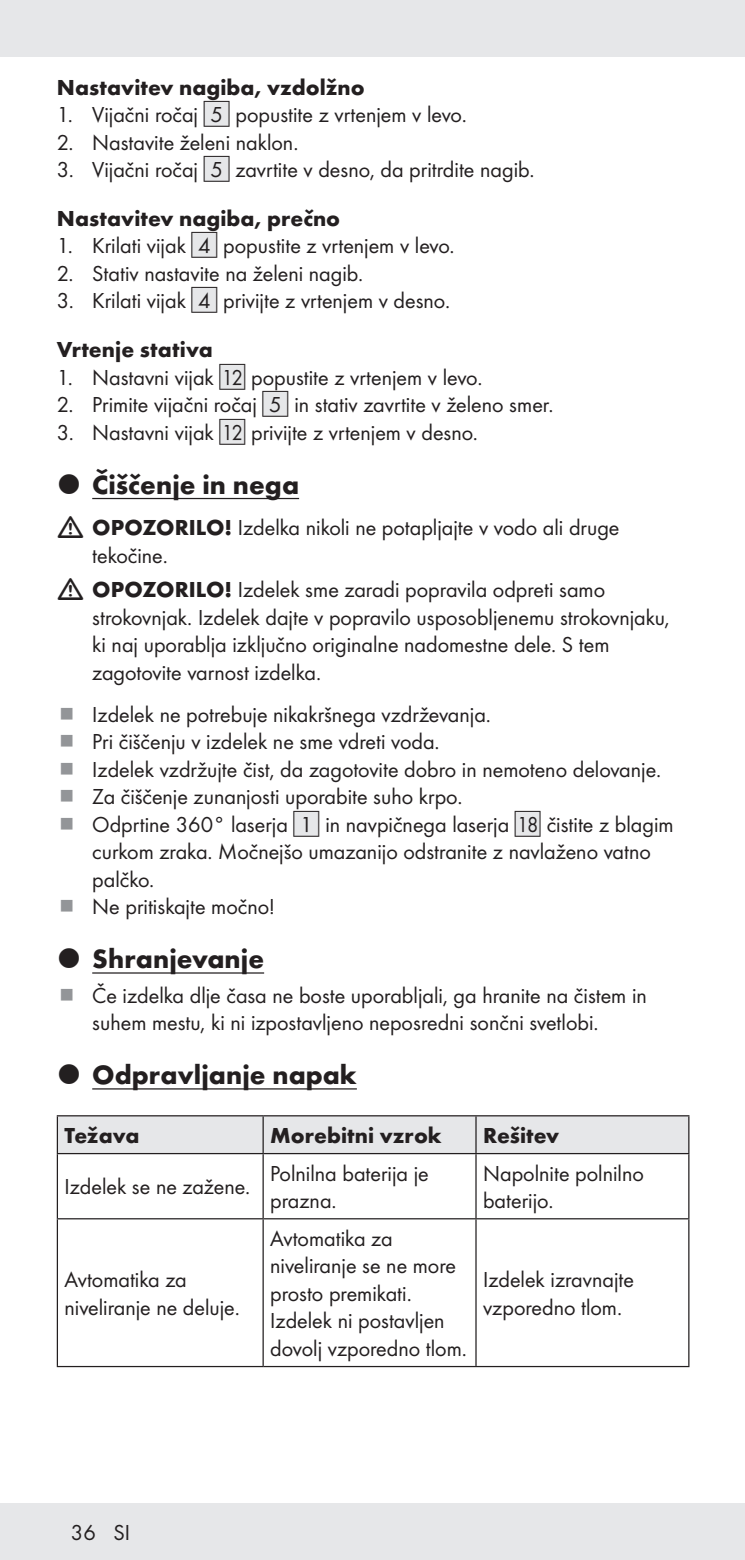
<style>
.page{position:relative;width:745px;height:1560px;background:#fff}
.page>*{position:absolute;margin:0;border:0;box-sizing:border-box;transform-origin:0 0}
.t1{font:700 27.5px "Futura";color:#231f20}
.Body__Table{font:22.5px/27.5px "Futura Boo";color:#231f20}
.Headline-03_SB{font:700 22.5px "Futura";color:#231f20}
.Left__Table{font:22.5px/27.5px "Futura Boo";color:#231f20}
.Headline__Table{font:700 22.5px "Futura";color:#231f20}
.s1{font-family:"IMP Lidl Num Box";font-size:19.75px;color:#e6e7e9}
.s2{font-family:"IMP Lidl Num Box";font-size:19.75px}
.s3{font-family:"Futura";font-weight:700}
</style>
<div class="page">
<div style="left:0;top:1502px;width:744px;height:57px;background:#e6e7e9"></div>
<div style="left:0;top:0;width:744px;height:57px;background:#e6e7e9"></div>
<hr style="left:92px;top:498px;width:207px;height:1px;background:#231f20">
<hr style="left:92px;top:972px;width:172px;height:1px;background:#231f20">
<hr style="left:92px;top:1088px;width:264px;height:1px;background:#231f20">
<div style="left:58px;top:1116px;width:629px;height:36px;background:#e6e7e9"></div>
<hr style="left:57px;top:1115px;width:206px;height:1px;background:#231f20">
<hr style="left:57px;top:1116px;width:1px;height:36px;background:#231f20">
<hr style="left:263px;top:1115px;width:212px;height:1px;background:#231f20">
<hr style="left:262px;top:1116px;width:1px;height:36px;background:#231f20">
<hr style="left:475px;top:1115px;width:214px;height:1px;background:#231f20">
<hr style="left:475px;top:1116px;width:1px;height:36px;background:#231f20">
<hr style="left:687px;top:1116px;width:2px;height:36px;background:#231f20">
<hr style="left:57px;top:1152px;width:206px;height:2px;background:#231f20">
<hr style="left:57px;top:1154px;width:1px;height:63px;background:#231f20">
<hr style="left:263px;top:1152px;width:212px;height:2px;background:#231f20">
<hr style="left:262px;top:1154px;width:1px;height:63px;background:#231f20">
<hr style="left:475px;top:1152px;width:214px;height:2px;background:#231f20">
<hr style="left:475px;top:1154px;width:1px;height:63px;background:#231f20">
<hr style="left:687px;top:1154px;width:2px;height:63px;background:#231f20">
<hr style="left:57px;top:1217px;width:206px;height:2px;background:#231f20">
<hr style="left:57px;top:1219px;width:1px;height:146px;background:#231f20">
<hr style="left:263px;top:1217px;width:212px;height:2px;background:#231f20">
<hr style="left:262px;top:1219px;width:1px;height:146px;background:#231f20">
<hr style="left:475px;top:1217px;width:214px;height:2px;background:#231f20">
<hr style="left:475px;top:1219px;width:1px;height:146px;background:#231f20">
<hr style="left:687px;top:1219px;width:2px;height:146px;background:#231f20">
<hr style="left:57px;top:1365px;width:206px;height:1px;background:#231f20">
<hr style="left:263px;top:1365px;width:212px;height:1px;background:#231f20">
<hr style="left:475px;top:1365px;width:214px;height:1px;background:#231f20">
<p class="Headline-03_SB" style="left:57px;top:70px;width:309px">Nastavitev nagiba, vzdolžno</p>
<p class="Body__Table" style="left:57px;top:100px;width:408px">1. Vijačni ročaj <span class="s1">[</span><span class="s2">5]</span> popustite z vrtenjem v levo.</p>
<p class="Body__Table" style="left:57px;top:127px;width:240px">2. Nastavite želeni naklon.</p>
<p class="Body__Table" style="left:57px;top:155px;width:476px">3. Vijačni ročaj <span class="s1">[</span><span class="s2">5]</span> zavrtite v desno, da pritrdite nagib.</p>
<p class="Headline-03_SB" style="left:57px;top:202px;width:285px">Nastavitev nagiba, prečno</p>
<p class="Body__Table" style="left:57px;top:231px;width:396px">1. Krilati vijak <span class="s1">[</span><span class="s2">4]</span> popustite z vrtenjem v levo.</p>
<p class="Body__Table" style="left:57px;top:258px;width:305px">2. Stativ nastavite na želeni nagib.</p>
<p class="Body__Table" style="left:57px;top:286px;width:392px">3. Krilati vijak <span class="s1">[</span><span class="s2">4]</span> privijte z vrtenjem v desno.</p>
<p class="Headline-03_SB" style="left:57px;top:333px;width:157px">Vrtenje stativa</p>
<p class="Body__Table" style="left:57px;top:362px;width:424px">1. Nastavni vijak <span class="s1">[</span><span class="s2">12]</span> popustite z vrtenjem v levo.</p>
<p class="Body__Table" style="left:57px;top:390px;width:495px">2. Primite vijačni ročaj <span class="s1">[</span><span class="s2">5]</span> in stativ zavrtite v želeno smer.</p>
<p class="Body__Table" style="left:57px;top:417px;width:419px">3. Nastavni vijak <span class="s1">[</span><span class="s2">12]</span> privijte z vrtenjem v desno.</p>
<p class="t1" style="left:92px;top:464px;width:208px">Čiščenje in nega</p>
<p class="Body__Table" style="left:92px;top:512px;width:528px"><span class="s3">OPOZORILO!</span> Izdelka nikoli ne potapljajte v vodo ali druge tekočine.</p>
<p class="Body__Table" style="left:92px;top:575px;width:578px"><span class="s3">OPOZORILO!</span> Izdelek sme zaradi popravila odpreti samo strokovnjak. Izdelek dajte v popravilo usposobljenemu strokovnjaku, ki naj uporablja izključno originalne nadomestne dele. S tem zagotovite varnost izdelka.</p>
<p class="Body__Table" style="left:92px;top:699px;width:397px">Izdelek ne potrebuje nikakršnega vzdrževanja.</p>
<p class="Body__Table" style="left:92px;top:726px;width:346px">Pri čiščenju v izdelek ne sme vdreti voda.</p>
<p class="Body__Table" style="left:92px;top:754px;width:567px">Izdelek vzdržujte čist, da zagotovite dobro in nemoteno delovanje.</p>
<p class="Body__Table" style="left:92px;top:781px;width:369px">Za čiščenje zunanjosti uporabite suho krpo.</p>
<p class="Body__Table" style="left:92px;top:809px;width:582px">Odprtine 360° laserja <span class="s1">[</span><span class="s2">1]</span> in navpičnega laserja <span class="s1">[</span><span class="s2">18]</span> čistite z blagim curkom zraka. Močnejšo umazanijo odstranite z navlaženo vatno palčko.</p>
<p class="Body__Table" style="left:92px;top:891px;width:184px">Ne pritiskajte močno!</p>
<p class="t1" style="left:92px;top:938px;width:173px">Shranjevanje</p>
<p class="Body__Table" style="left:92px;top:980px;width:556px">Če izdelka dlje časa ne boste uporabljali, ga hranite na čistem in suhem mestu, ki ni izpostavljeno neposredni sončni svetlobi.</p>
<p class="t1" style="left:92px;top:1054px;width:266px">Odpravljanje napak</p>
<p class="Headline__Table" style="left:64px;top:1118px;width:76px">Težava</p>
<p class="Headline__Table" style="left:270px;top:1118px;width:173px">Morebitni vzrok</p>
<p class="Headline__Table" style="left:483px;top:1118px;width:77px">Rešitev</p>
<p class="Left__Table" style="left:64px;top:1171px;width:184px">Izdelek se ne zažene.</p>
<p class="Body__Table" style="left:270px;top:1158px;width:160px">Polnilna baterija je prazna.</p>
<p class="Body__Table" style="left:483px;top:1158px;width:162px">Napolnite polnilno baterijo.</p>
<p class="Left__Table" style="left:64px;top:1264px;width:174px">Avtomatika za niveliranje ne deluje.</p>
<p class="Body__Table" style="left:270px;top:1223px;width:195px">Avtomatika za niveliranje se ne more prosto premikati.<br>Izdelek ni postavljen dovolj vzporedno tlom.</p>
<p class="Body__Table" style="left:483px;top:1264px;width:152px">Izdelek izravnajte vzporedno tlom.</p>
<p class="Body__Table" style="left:71px;top:1516px;width:61px">36 SI</p>
</div>
